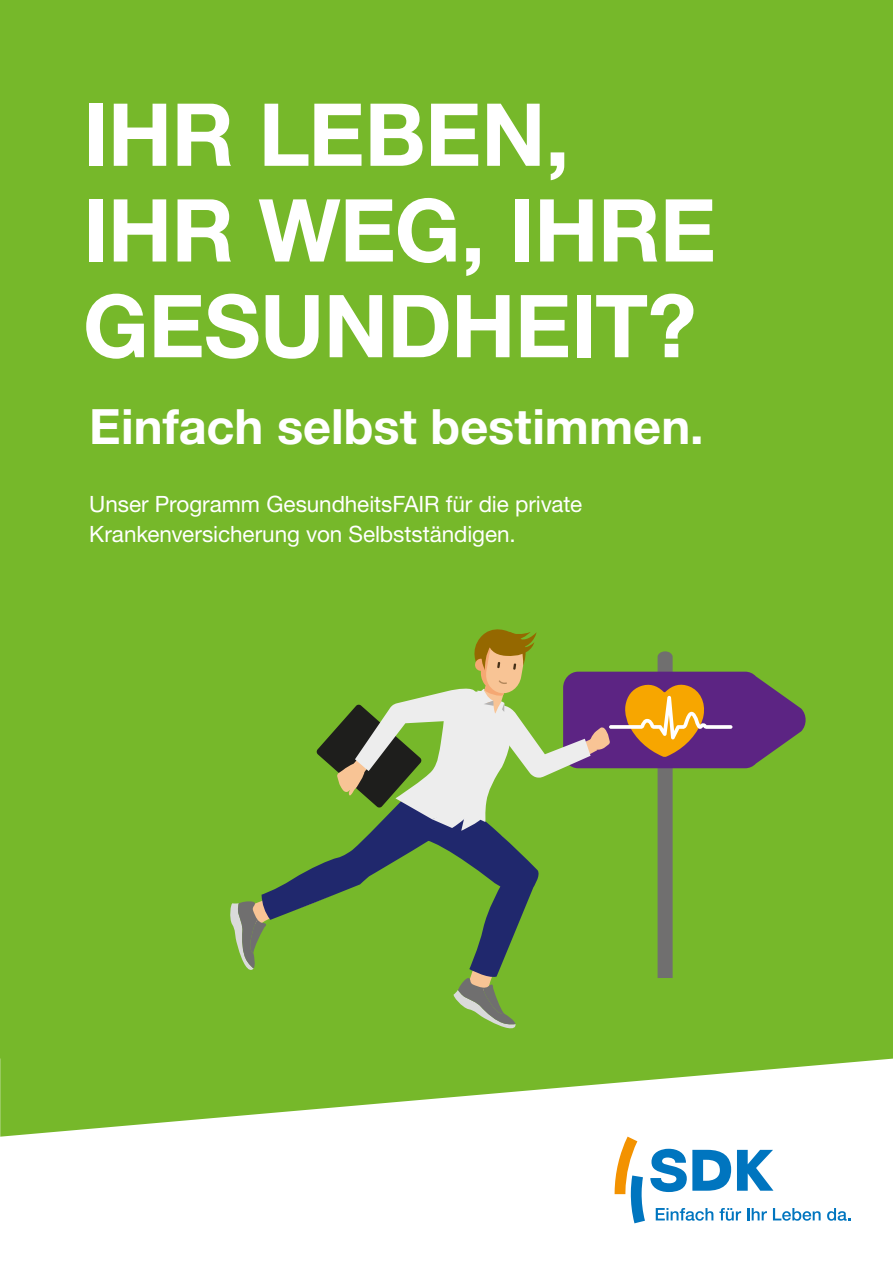
<style>
.page{position:relative;width:893px;height:1263px;background:#76b82a}
.page>*{position:absolute;margin:0;border:0;box-sizing:border-box;transform-origin:0 0}
.t1{font:700 87px/95.7px "Helvetica Neue LT Std";letter-spacing:-.01em;color:#fff}
.t2{font:700 48.75px "Helvetica Neue LT Std";color:#fff}
.t3{font:22.5px/29.2px "Helvetica Neue LT Std";letter-spacing:-.005em;color:#fff}
</style>
<div class="page">
<svg style="left:230px;top:629px;width:576px;height:399px"></svg>
<svg style="left:0;top:1058px;width:893px;height:205px;fill:#fff"></svg>
<svg style="left:615px;top:1136px;width:206px;height:87px;background:#c1dae6"></svg>
<svg style="left:827px;top:1208px;width:23px;height:13px"></svg>
<h1 class="t1" style="left:83px;top:85px;width:635px">IHR LEBEN,<br>IHR WEG, IHRE<br>GESUNDHEIT?</h1>
<h2 class="t2" style="left:89px;top:396px;width:616px">Einfach selbst bestimmen.</h2>
<p class="t3" style="left:89px;top:489px;width:494px">Unser Programm GesundheitsFAIR für die private<br>Krankenversicherung von Selbstständigen.</p>
</div>
